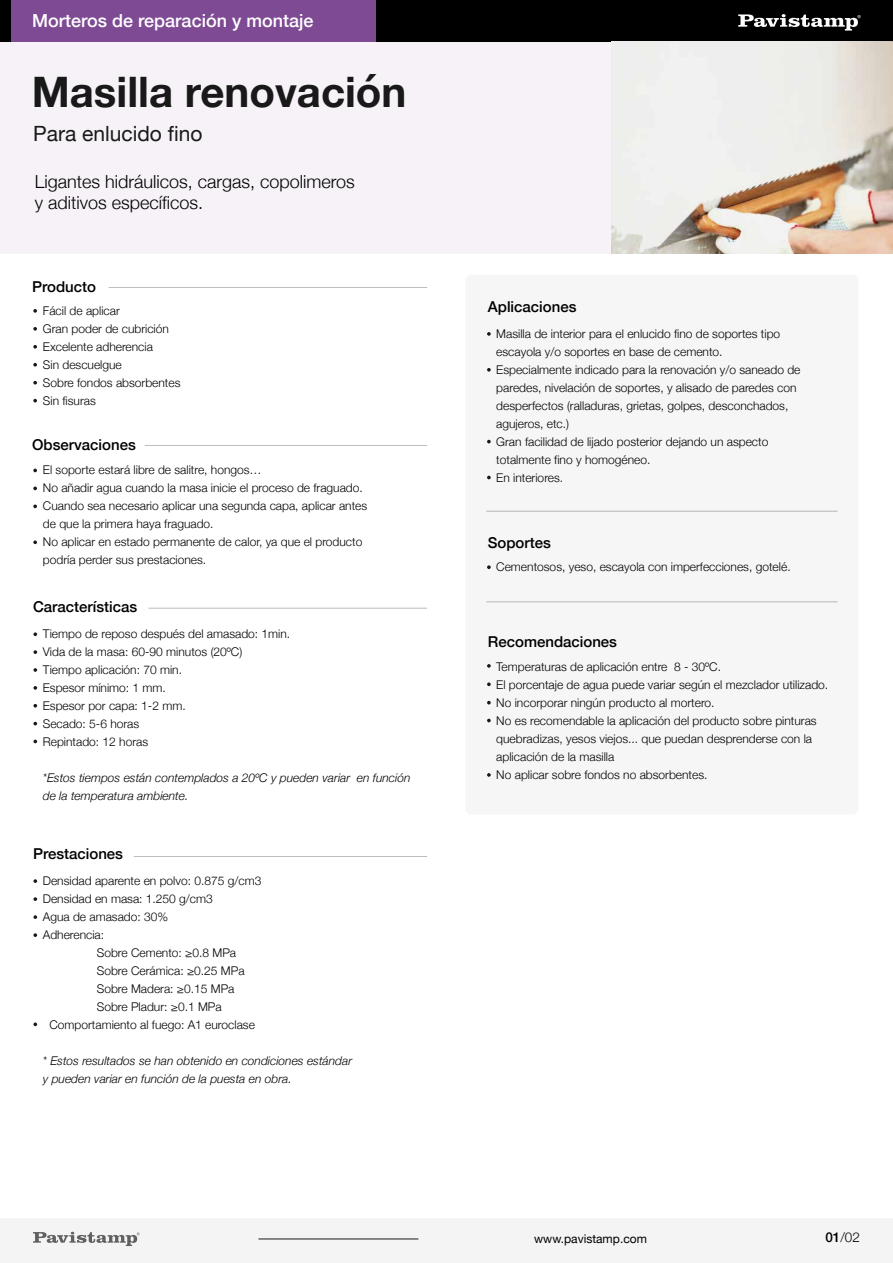
<style>
.page{position:relative;width:893px;height:1263px;background:#fff}
.page>*{position:absolute;margin:0;border:0;box-sizing:border-box;transform-origin:0 0}
.t1{font:700 42px "Helvetica Neue";color:#191919}
.t2{font:21px "Helvetica Neue";color:#191919}
.t3{font:300 18px/21px "Helvetica Neue";color:#000}
.t4{font:500 18px "Helvetica Neue";color:#fff}
.t5{font:500 15px "Helvetica Neue";color:#000}
.t6{font:300 13.5px "Helvetica Neue";color:#000}
.t7{font:300 12px/18px "Helvetica Neue";color:#000}
.t8{font:italic 300 12px/18px "Helvetica Neue";color:#000}
.t9{font:12px "Helvetica Neue";color:#000}
.s1{font-weight:500}
</style>
<div class="page">
<div style="left:0;top:1218px;width:893px;height:45px;background:#f4f4f4"></div>
<div style="left:465px;top:275px;width:393px;height:539px;background:#f4f4f4;border-radius:6px"></div>
<hr style="left:486px;top:511px;width:351px;height:1px;background:#191919">
<hr style="left:486px;top:601px;width:351px;height:1px;background:#191919">
<svg style="left:487px;top:565px;width:4px;height:4px"></svg>
<svg style="left:487px;top:664px;width:4px;height:4px"></svg>
<svg style="left:487px;top:682px;width:4px;height:4px"></svg>
<svg style="left:487px;top:701px;width:4px;height:3px"></svg>
<svg style="left:487px;top:719px;width:4px;height:3px"></svg>
<svg style="left:487px;top:773px;width:4px;height:4px"></svg>
<div style="left:0;top:41px;width:615px;height:212px;background:#f6f2f7"></div>
<div style="left:0;top:0;width:376px;height:41px;background:#7e4a94"></div>
<div style="left:376px;top:0;width:517px;height:41px;background:#000"></div>
<svg style="left:738px;top:14px;width:123px;height:17px"></svg>
<div style="left:0;top:0;width:11px;height:41px;background:#000"></div>
<hr style="left:145px;top:445px;width:282px;height:1px;background:#191919">
<hr style="left:109px;top:287px;width:318px;height:1px;background:#191919">
<svg style="left:33px;top:469px;width:4px;height:3px"></svg>
<svg style="left:33px;top:487px;width:4px;height:3px"></svg>
<svg style="left:33px;top:504px;width:4px;height:4px"></svg>
<svg style="left:33px;top:540px;width:4px;height:4px"></svg>
<svg style="left:33px;top:309px;width:4px;height:4px"></svg>
<svg style="left:33px;top:327px;width:4px;height:4px"></svg>
<svg style="left:33px;top:345px;width:4px;height:4px"></svg>
<svg style="left:33px;top:363px;width:4px;height:4px"></svg>
<svg style="left:33px;top:381px;width:4px;height:3px"></svg>
<svg style="left:33px;top:399px;width:4px;height:3px"></svg>
<svg style="left:487px;top:332px;width:4px;height:4px"></svg>
<svg style="left:487px;top:368px;width:4px;height:4px"></svg>
<svg style="left:487px;top:440px;width:4px;height:3px"></svg>
<svg style="left:487px;top:476px;width:4px;height:3px"></svg>
<svg style="left:33px;top:1232px;width:107px;height:14px"></svg>
<hr style="left:258px;top:1239px;width:160px;height:1px;background:#191919">
<img style="left:611px;top:41px;width:282px;height:212px">
<hr style="left:149px;top:608px;width:278px;height:1px;background:#191919">
<svg style="left:33px;top:632px;width:4px;height:4px"></svg>
<svg style="left:33px;top:650px;width:4px;height:4px"></svg>
<svg style="left:33px;top:722px;width:4px;height:3px"></svg>
<svg style="left:33px;top:740px;width:4px;height:3px"></svg>
<svg style="left:33px;top:704px;width:4px;height:3px"></svg>
<svg style="left:33px;top:686px;width:4px;height:4px"></svg>
<svg style="left:33px;top:668px;width:4px;height:4px"></svg>
<hr style="left:134px;top:856px;width:293px;height:1px;background:#191919">
<svg style="left:33px;top:879px;width:4px;height:4px"></svg>
<svg style="left:33px;top:915px;width:4px;height:4px"></svg>
<svg style="left:33px;top:933px;width:4px;height:4px"></svg>
<svg style="left:33px;top:897px;width:4px;height:4px"></svg>
<svg style="left:33px;top:1022px;width:4px;height:4px"></svg>
<h3 class="t4" style="left:32px;top:6px;width:283px">Morteros de reparación y montaje</h3>
<h1 class="t1" style="left:32px;top:59px;width:376px">Masilla renovación</h1>
<h2 class="t2" style="left:33px;top:119px;width:171px">Para enlucido fino</h2>
<h3 class="t3" style="left:35px;top:170px;width:322px">Ligantes hidráulicos, cargas, copolimeros y aditivos específicos.</h3>
<p class="t5" style="left:32px;top:274px;width:65px">Producto</p>
<p class="t7" style="left:43px;top:301px;width:139px">Fácil de aplicar<br>Gran poder de cubrición<br>Excelente adherencia<br>Sin descuelgue<br>Sobre fondos absorbentes<br>Sin fisuras</p>
<p class="t5" style="left:32px;top:432px;width:105px">Observaciones</p>
<p class="t7" style="left:43px;top:460px;width:326px">El soporte estará libre de salitre, hongos…<br>No añadir agua cuando la masa inicie el proceso de fraguado.<br>Cuando sea necesario aplicar una segunda capa, aplicar antes de que la primera haya fraguado.<br>No aplicar en estado permanente de calor, ya que el producto podría perder sus prestaciones.</p>
<p class="t5" style="left:33px;top:595px;width:106px">Características</p>
<p class="t7" style="left:43px;top:624px;width:249px">Tiempo de reposo después del amasado: 1min.<br>Vida de la masa: 60-90 minutos (20ºC)<br>Tiempo aplicación: 70 min.<br>Espesor mínimo: 1 mm.<br>Espesor por capa: 1-2 mm.<br>Secado: 5-6 horas<br>Repintado: 12 horas</p>
<p class="t8" style="left:43px;top:768px;width:369px">*Estos tiempos están contemplados a 20ºC y pueden variar en función de la temperatura ambiente.</p>
<p class="t5" style="left:33px;top:842px;width:92px">Prestaciones</p>
<p class="t7" style="left:43px;top:871px;width:220px">Densidad aparente en polvo: 0.875 g/cm3</p>
<p class="t7" style="left:43px;top:889px;width:172px">Densidad en masa: 1.250 g/cm3</p>
<p class="t7" style="left:43px;top:907px;width:127px">Agua de amasado: 30%</p>
<p class="t7" style="left:43px;top:925px;width:63px">Adherencia:</p>
<p class="t7" style="left:97px;top:943px;width:141px">Sobre Cemento: ≥0.8 MPa</p>
<p class="t7" style="left:97px;top:961px;width:149px">Sobre Cerámica: ≥0.25 MPa</p>
<p class="t7" style="left:97px;top:979px;width:139px">Sobre Madera: ≥0.15 MPa</p>
<p class="t7" style="left:97px;top:997px;width:126px">Sobre Pladur: ≥0.1 MPa</p>
<p class="t7" style="left:49px;top:1015px;width:207px">Comportamiento al fuego: A1 euroclase</p>
<p class="t8" style="left:43px;top:1051px;width:311px">* Estos resultados se han obtenido en condiciones estándar y pueden variar en función de la puesta en obra.</p>
<p class="t5" style="left:488px;top:295px;width:90px">Aplicaciones</p>
<p class="t7" style="left:496px;top:323px;width:306px">Masilla de interior para el enlucido fino de soportes tipo escayola y/o soportes en base de cemento.<br>Especialmente indicado para la renovación y/o saneado de paredes, nivelación de soportes, y alisado de paredes con desperfectos (ralladuras, grietas, golpes, desconchados, agujeros, etc.)<br>Gran facilidad de lijado posterior dejando un aspecto totalmente fino y homogéneo.<br>En interiores.</p>
<p class="t5" style="left:488px;top:530px;width:65px">Soportes</p>
<p class="t7" style="left:496px;top:557px;width:296px">Cementosos, yeso, escayola con imperfecciones, gotelé.</p>
<p class="t5" style="left:488px;top:629px;width:131px">Recomendaciones</p>
<p class="t7" style="left:496px;top:657px;width:333px">Temperaturas de aplicación entre 8 - 30ºC.<br>El porcentaje de agua puede variar según el mezclador utilizado.<br>No incorporar ningún producto al mortero.<br>No es recomendable la aplicación del producto sobre pinturas quebradizas, yesos viejos... que puedan desprenderse con la aplicación de la masilla<br>No aplicar sobre fondos no absorbentes.</p>
<p class="t9" style="left:534px;top:1230px;width:114px">www.pavistamp.com</p>
<p class="t6" style="left:825px;top:1226px;width:36px"><span class="s1">01</span>/02</p>
</div>
